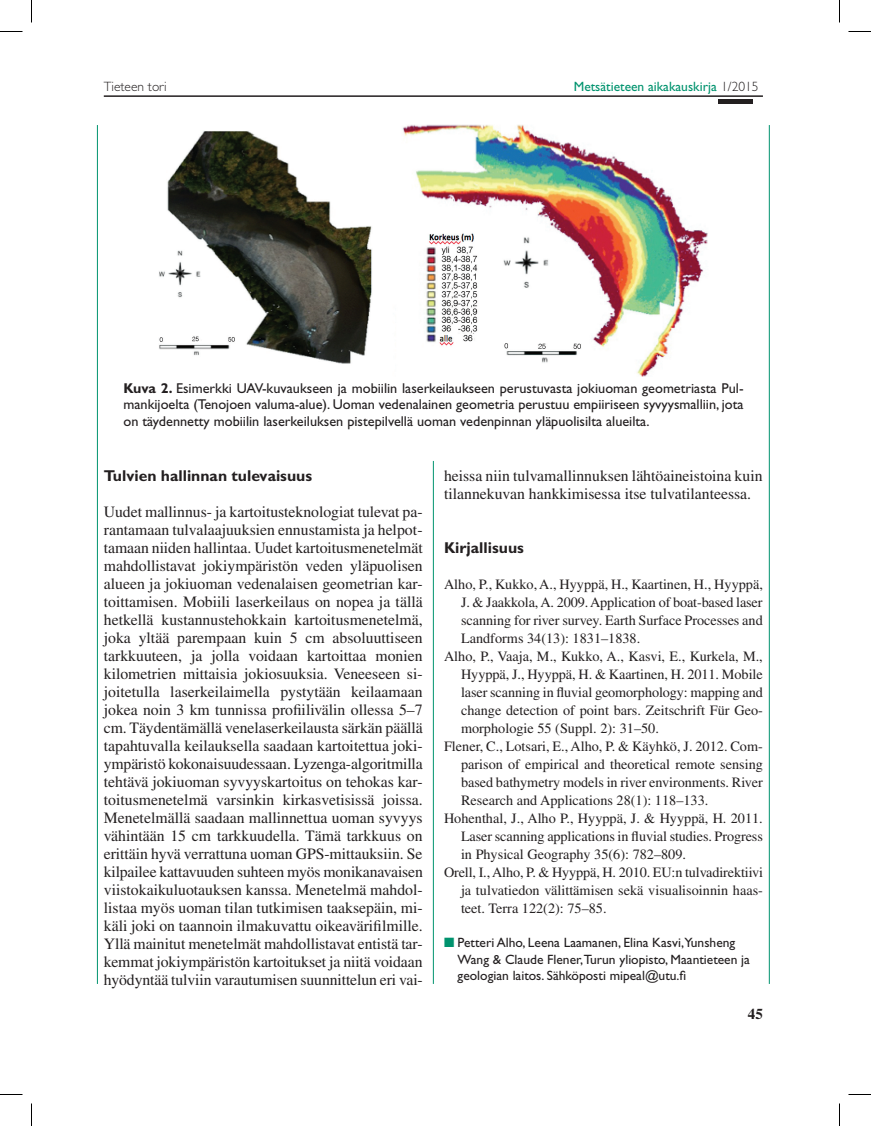
<style>
.page{position:relative;width:871px;height:1126px;background:#fff}
.page>*{position:absolute;margin:0;border:0;box-sizing:border-box;transform-origin:0 0}
.t1{font:15.75px/18px "Times LT Std";color:#231f20;text-align:justify}
.t2{font:700 15.75px "Gill Sans Std";color:#231f20}
.t3{font:700 15px "Times LT Std";color:#231f20}
.t4{font:14.25px "Times LT Std";color:#231f20}
.t5{font:14.25px/16.5px "Gill Sans Std";color:#231f20;text-align:justify}
.t6{font:13.5px/16.5px "Gill Sans Std";color:#231f20}
.t7{font:13.5px "Gill Sans Std";color:#00936e}
.t8{font:300 13.5px "Gill Sans Std";color:#231f20}
.s1{font-weight:300;color:#231f20}
.s2{font-weight:700}
.s3{color:#00936e}
</style>
<div class="page">
<div style="left:718px;top:99px;width:34px;height:5px;background:#231f20"></div>
<hr style="left:97px;top:125px;width:1px;height:859px;background:#00936e">
<hr style="left:769px;top:125px;width:1px;height:859px;background:#00936e">
<hr style="left:104px;top:95px;width:659px;height:2px;background:#231f20">
<hr style="left:433px;top:461px;width:1px;height:523px;background:#00936e">
<img style="left:159px;top:124px;width:549px;height:253px">
<svg style="left:0;top:31px;width:22px;height:1px"></svg>
<svg style="left:848px;top:31px;width:23px;height:1px"></svg>
<svg style="left:0;top:1094px;width:22px;height:1px"></svg>
<svg style="left:848px;top:1094px;width:23px;height:1px"></svg>
<svg style="left:31px;top:0;width:1px;height:22px"></svg>
<svg style="left:31px;top:1103px;width:1px;height:23px"></svg>
<svg style="left:839px;top:0;width:1px;height:22px"></svg>
<svg style="left:839px;top:1103px;width:1px;height:23px"></svg>
<p class="t8" style="left:104px;top:79px;width:64px">Tieteen tori</p>
<p class="t7" style="left:574px;top:79px;width:186px">Metsätieteen aikakauskirja <span class="s1">1/2015</span></p>
<p class="t5" style="left:123px;top:380px;width:622px"><span class="s2">Kuva 2.</span> Esimerkki UAV-kuvaukseen ja mobiilin laserkeilaukseen perustuvasta jokiuoman geometriasta Pul&shy;mankijoelta (Tenojoen valuma-alue). Uoman vedenalainen geometria perustuu empiiriseen syvyysmalliin, jota on täydennetty mobiilin laserkeiluksen pistepilvellä uoman vedenpinnan yläpuolisilta alueilta.</p>
<p class="t2" style="left:104px;top:466px;width:210px">Tulvien hallinnan tulevaisuus</p>
<p class="t1" style="left:104px;top:502px;width:321px">Uudet mallinnus- ja kartoitusteknologiat tulevat pa&shy;rantamaan tulvalaajuuksien ennustamista ja helpot&shy;tamaan niiden hallintaa. Uudet kartoitusmenetelmät mahdollistavat jokiympäristön veden yläpuolisen alueen ja jokiuoman vedenalaisen geometrian kar&shy;toittamisen. Mobiili laserkeilaus on nopea ja tällä hetkellä kustannustehokkain kartoitusmenetelmä, joka yltää parempaan kuin 5 cm absoluuttiseen tarkkuuteen, ja jolla voidaan kartoittaa monien kilometrien mittaisia jokiosuuksia. Veneeseen si&shy;joitetulla laserkeilaimella pystytään keilaamaan jokea noin 3 km tunnissa profiilivälin ollessa 5–7 cm. Täydentämällä venelaserkeilausta särkän päällä tapahtuvalla keilauksella saadaan kartoitettua joki&shy;ympäristö kokonaisuudessaan. Lyzenga-algoritmilla tehtävä jokiuoman syvyyskartoitus on tehokas kar&shy;toitusmenetelmä varsinkin kirkasvetisissä joissa.<br>Menetelmällä saadaan mallinnettua uoman syvyys vähintään 15 cm tarkkuudella. Tämä tarkkuus on erittäin hyvä verrattuna uoman GPS-mittauksiin. Se kilpailee kattavuuden suhteen myös monikanavaisen viistokaikuluotauksen kanssa. Menetelmä mahdol&shy;listaa myös uoman tilan tutkimisen taaksepäin, mi&shy;käli joki on taannoin ilmakuvattu oikeavärifilmille.<br>Yllä mainitut menetelmät mahdollistavat entistä tar&shy;kemmat jokiympäristön kartoitukset ja niitä voidaan hyödyntää tulviin varautumisen suunnittelun eri vai-</p>
<p class="t1" style="left:444px;top:466px;width:320px">heissa niin tulvamallinnuksen lähtöaineistoina kuin tilannekuvan hankkimisessa itse tulvatilanteessa.</p>
<p class="t2" style="left:444px;top:538px;width:81px">Kirjallisuus</p>
<p class="t4" style="left:444px;top:576px;width:320px">Alho, P., Kukko, A., Hyyppä, H., Kaartinen, H., Hyyppä,</p>
<p class="t4" style="left:461px;top:594px;width:303px">J. &amp; Jaakkola, A. 2009. Application of boat-based laser</p>
<p class="t4" style="left:461px;top:612px;width:303px">scanning for river survey. Earth Surface Processes and</p>
<p class="t4" style="left:461px;top:630px;width:181px">Landforms 34(13): 1831–1838.</p>
<p class="t4" style="left:444px;top:648px;width:320px">Alho, P., Vaaja, M., Kukko, A., Kasvi, E., Kurkela, M.,</p>
<p class="t4" style="left:461px;top:666px;width:303px">Hyyppä, J., Hyyppä, H. &amp; Kaartinen, H. 2011. Mobile</p>
<p class="t4" style="left:461px;top:684px;width:303px">laser scanning in fluvial geomorphology: mapping and</p>
<p class="t4" style="left:461px;top:702px;width:303px">change detection of point bars. Zeitschrift Für Geo-</p>
<p class="t4" style="left:461px;top:720px;width:199px">morphologie 55 (Suppl. 2): 31–50.</p>
<p class="t4" style="left:444px;top:738px;width:320px">Flener, C., Lotsari, E., Alho, P. &amp; Käyhkö, J. 2012. Com-</p>
<p class="t4" style="left:461px;top:756px;width:303px">parison of empirical and theoretical remote sensing</p>
<p class="t4" style="left:461px;top:774px;width:303px">based bathymetry models in river environments. River</p>
<p class="t4" style="left:461px;top:792px;width:249px">Research and Applications 28(1): 118–133.</p>
<p class="t4" style="left:444px;top:810px;width:320px">Hohenthal, J., Alho P., Hyyppä, J. &amp; Hyyppä, H. 2011.</p>
<p class="t4" style="left:461px;top:828px;width:303px">Laser scanning applications in fluvial studies. Progress</p>
<p class="t4" style="left:461px;top:846px;width:227px">in Physical Geography 35(6): 782–809.</p>
<p class="t4" style="left:444px;top:864px;width:321px">Orell, I., Alho, P. &amp; Hyyppä, H. 2010. EU:n tulvadirektiivi</p>
<p class="t4" style="left:461px;top:882px;width:303px">ja tulvatiedon välittämisen sekä visualisoinnin haas-</p>
<p class="t4" style="left:461px;top:900px;width:147px">teet. Terra 122(2): 75–85.</p>
<p class="t6" style="left:458px;top:935px;width:294px;text-indent:-14px"><span class="s3">■</span> Petteri Alho, Leena Laamanen, Elina Kasvi,Yunsheng<br>Wang &amp; Claude Flener,Turun yliopisto, Maantieteen ja geologian laitos. Sähköposti mipeal@utu.fi</p>
<p class="t3" style="left:748px;top:1005px;width:16px">45</p>
</div>
